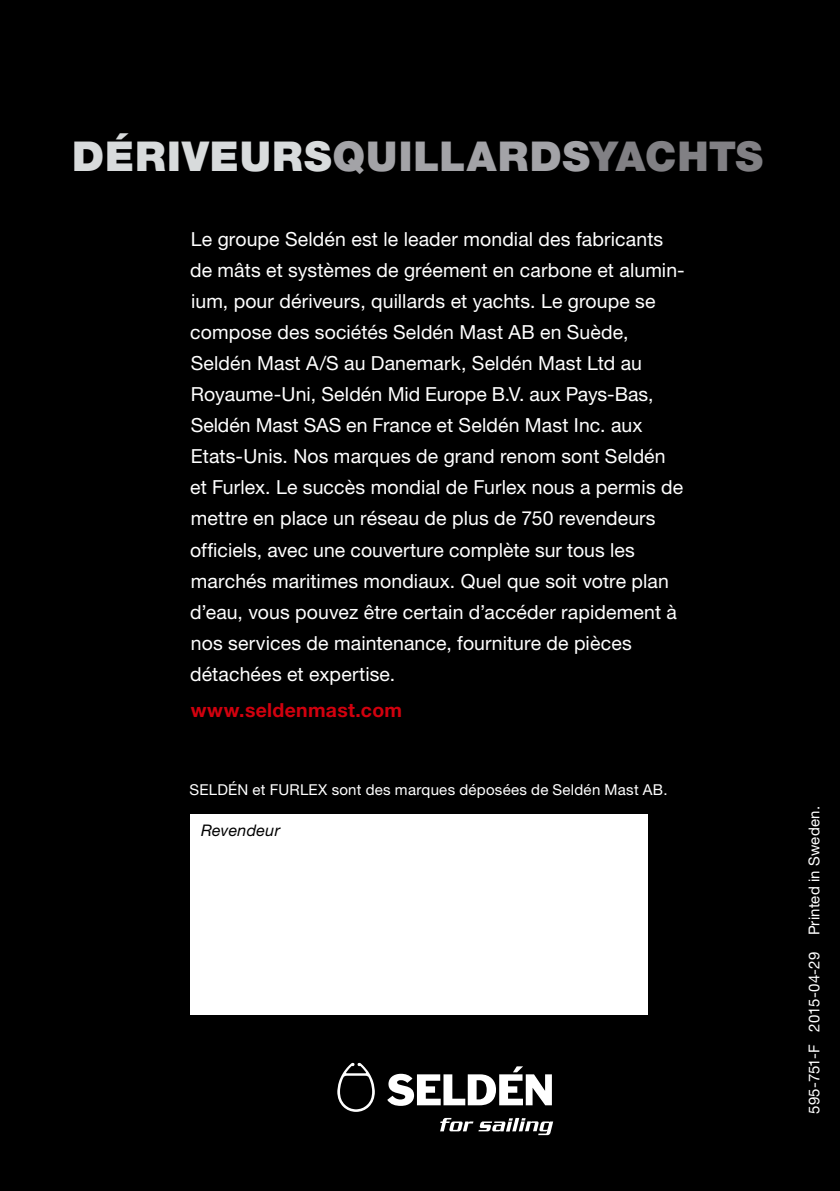
<style>
.page{position:relative;width:840px;height:1191px;background:#fff}
.page>*{position:absolute;margin:0;border:0;box-sizing:border-box;transform-origin:0 0}
.t1{font:900 41.2px "Helvetica Neue LT Pro";letter-spacing:.02em;color:#d8dbdc}
.t2{font:19.4px/31px "Helvetica Neue LT Pro";letter-spacing:.005em;color:#fff}
.t3{font:700 19.4px "Helvetica Neue LT Pro";letter-spacing:.015em;color:#d1010e}
.t4{font:italic 16px "Helvetica Neue LT Pro";letter-spacing:.015em;color:#000}
.t5{font:15px "Helvetica Neue LT Pro";letter-spacing:.015em;color:#fff}
.s1{color:#a3a3a7}
.s2{color:#818084}
</style>
<div class="page">
<div style="left:0;top:0;width:839px;height:1191px;background:#000"></div>
<svg style="left:337px;top:1062px;width:37px;height:49px"></svg>
<svg style="left:387px;top:1066px;width:164px;height:39px"></svg>
<svg style="left:440px;top:1118px;width:113px;height:17px"></svg>
<div style="left:189px;top:814px;width:458px;height:201px;background:#fff"></div>
<h1 class="t1" style="left:72px;top:132px;width:692px">DÉRIVEURS<span class="s1">QUILLARDS</span><span class="s2">YACHTS</span></h1>
<p class="t2" style="left:190px;top:224px;width:496px">Le groupe Seldén est le leader mondial des fabricants de mâts et systèmes de gréement en carbone et alumin&shy;ium, pour dériveurs, quillards et yachts. Le groupe se compose des sociétés Seldén Mast AB en Suède, Seldén Mast A/S au Danemark, Seldén Mast Ltd au Royaume-Uni, Seldén Mid Europe B.V. aux Pays-Bas, Seldén Mast SAS en France et Seldén Mast Inc. aux Etats-Unis. Nos marques de grand renom sont Seldén et Furlex. Le succès mondial de Furlex nous a permis de mettre en place un réseau de plus de 750 revendeurs officiels, avec une couverture complète sur tous les marchés maritimes mondiaux. Quel que soit votre plan d’eau, vous pouvez être certain d’accéder rapidement à nos services de maintenance, fourniture de pièces détachées et expertise.</p>
<p class="t3" style="left:191px;top:698px;width:213px">www.seldenmast.com</p>
<p class="t5" style="left:189px;top:780px;width:479px">SELDÉN et FURLEX sont des marques déposées de Seldén Mast AB.</p>
<p class="t4" style="left:201px;top:821px;width:80px">Revendeur</p>
<p class="t5" style="left:804px;top:1113px;width:309px;rotate:-90deg">595-751-F 2015-04-29 Printed in Sweden.</p>
</div>
